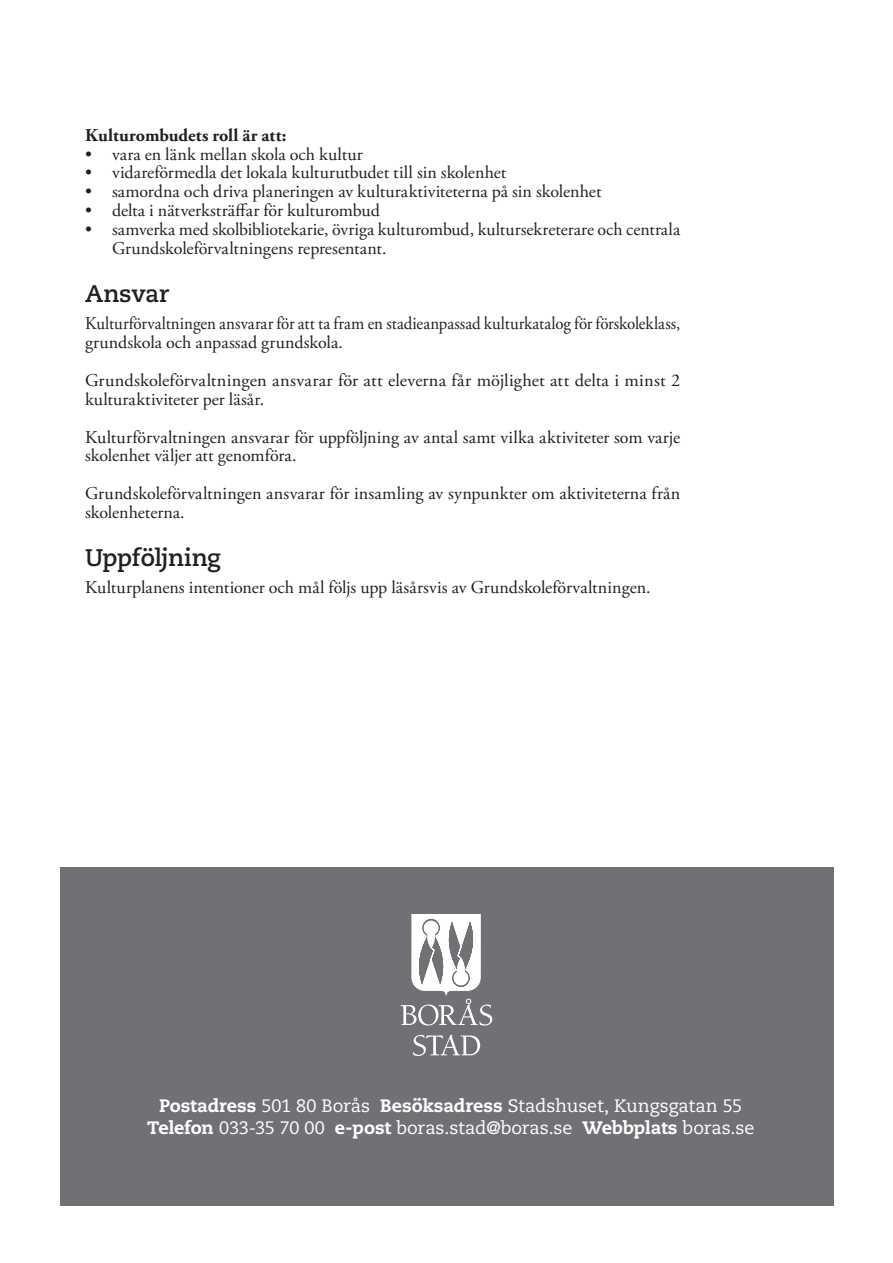
<style>
.page{position:relative;width:893px;height:1263px;background:#fff}
.page>*{position:absolute;margin:0;border:0;box-sizing:border-box;transform-origin:0 0}
.t1{font:700 24px "Caecilia LT Std";letter-spacing:-.01em;color:#231f20}
.t2{font:18px/18.9px "Adobe Garamond Pro";color:#231f20}
.t3{font:18px/18.9px "Adobe Garamond Pro";color:#231f20;scale:.94 1}
.t4{font:18px/21.6px "Caecilia LT Std";letter-spacing:-.005em;color:#fff;text-align:center}
.t5{font:700 18px "Adobe Garamond Pro";color:#231f20}
.s1{font-weight:800}
</style>
<div class="page">
<div style="left:60px;top:867px;width:773px;height:338px;background:#717074"></div>
<svg style="left:413px;top:1035px;width:67px;height:21px"></svg>
<svg style="left:401px;top:914px;width:91px;height:111px"></svg>
<p class="t5" style="left:85px;top:124px;width:203px">Kulturombudets roll är att:</p>
<p class="t2" style="left:85px;top:145px;width:279px">• vara en länk mellan skola och kultur</p>
<p class="t2" style="left:85px;top:164px;width:423px">• vidareförmedla det lokala kulturutbudet till sin skolenhet</p>
<p class="t2" style="left:85px;top:183px;width:518px">• samordna och driva planeringen av kulturaktiviteterna på sin skolenhet</p>
<p class="t2" style="left:85px;top:202px;width:296px">• delta i nätverksträffar för kulturombud</p>
<p class="t2" style="left:112px;top:221px;width:570px;text-indent:-27px">• samverka med skolbibliotekarie, övriga kulturombud, kultursekreterare och centrala<br>Grundskoleförvaltningens representant.</p>
<h1 class="t1" style="left:85px;top:279px;width:86px">Ansvar</h1>
<p class="t3" style="left:85px;top:315px;width:635px">Kulturförvaltningen ansvarar för att ta fram en stadieanpassad kulturkatalog för förskoleklass, grundskola och anpassad grundskola.</p>
<p class="t2" style="left:85px;top:371px;width:597px">Grundskoleförvaltningen ansvarar för att eleverna får möjlighet att delta i minst 2 kulturaktiviteter per läsår.</p>
<p class="t2" style="left:85px;top:428px;width:597px">Kulturförvaltningen ansvarar för uppföljning av antal samt vilka aktiviteter som varje skolenhet väljer att genomföra.</p>
<p class="t2" style="left:85px;top:485px;width:597px">Grundskoleförvaltningen ansvarar för insamling av synpunkter om aktiviteterna från skolenheterna.</p>
<h1 class="t1" style="left:85px;top:543px;width:137px">Uppföljning</h1>
<p class="t2" style="left:85px;top:579px;width:567px">Kulturplanens intentioner och mål följs upp läsårsvis av Grundskoleförvaltningen.</p>
<p class="t4" style="left:147px;top:1095px;width:609px"><span class="s1">Postadress</span> 501 80 Borås <span class="s1">Besöksadress</span> Stadshuset, Kungsgatan 55<br><span class="s1">Telefon</span> 033-35 70 00 <span class="s1">e-post</span> boras.stad@boras.se <span class="s1">Webbplats</span> boras.se</p>
</div>
